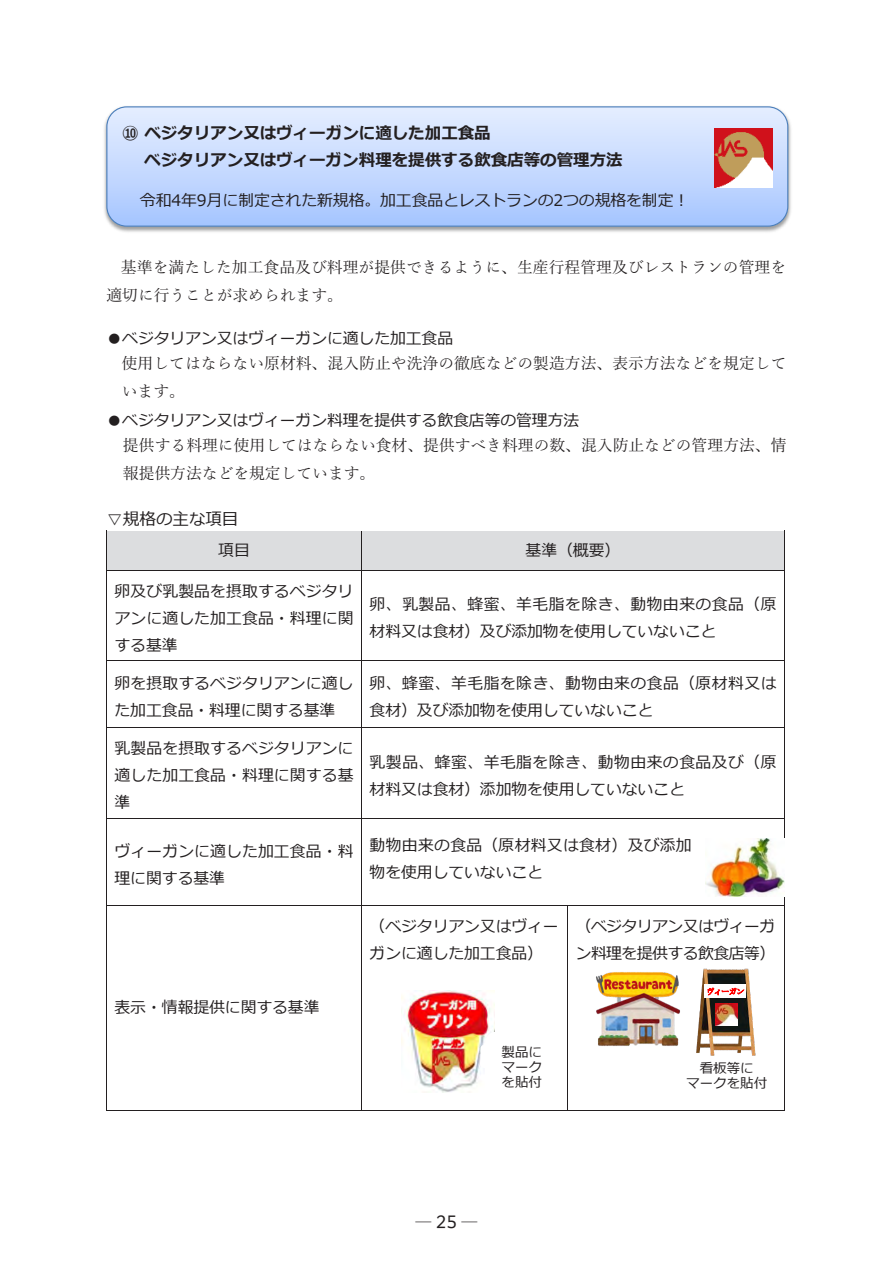
<style>
.page{position:relative;width:893px;height:1263px;background:#fff}
.page>*{position:absolute;margin:0;border:0;box-sizing:border-box;transform-origin:0 0}
.t1{font:700 16.5px/27px "Meiryo";color:#231f20}
.t2{font:16.5px "Meiryo";color:#231f20}
.t3{font:15.9px/27px "Meiryo";color:#231f20}
.t4{font:15.9px/27.6px "Yu Mincho";color:#231f20}
.t5{font:15.9px/27px "Meiryo";letter-spacing:-.035em;color:#231f20}
.t6{font:15.9px "PUD Shin Go Pr 6 N";color:#231f20}
.t7{font:13.5px/15px "Meiryo";color:#231f20;text-align:justify}
.t8{font:7.5px "MS Mincho";color:#f00}
</style>
<div class="page">
<img style="left:104px;top:118px;width:687px;height:114px">
<svg style="left:107px;top:108px;width:681px;height:118px;background:#c6d9fe"></svg>
<div style="left:106px;top:106px;width:682px;height:121px;border:1px solid #4a7ebb;border-radius:20px"></div>
<div style="left:107px;top:531px;width:254px;height:39px;background:#dcdddf"></div>
<div style="left:362px;top:531px;width:422px;height:39px;background:#dcdddf"></div>
<hr style="left:106px;top:536px;width:1px;height:34px;background:#231f20">
<hr style="left:361px;top:536px;width:1px;height:34px;background:#231f20">
<hr style="left:784px;top:536px;width:1px;height:34px;background:#231f20">
<hr style="left:107px;top:570px;width:254px;height:1px;background:#231f20">
<hr style="left:362px;top:570px;width:422px;height:1px;background:#231f20">
<hr style="left:106px;top:575px;width:1px;height:85px;background:#231f20">
<hr style="left:361px;top:575px;width:1px;height:85px;background:#231f20">
<hr style="left:784px;top:575px;width:1px;height:85px;background:#231f20">
<hr style="left:107px;top:660px;width:254px;height:1px;background:#231f20">
<hr style="left:362px;top:660px;width:422px;height:1px;background:#231f20">
<hr style="left:106px;top:665px;width:1px;height:62px;background:#231f20">
<hr style="left:361px;top:665px;width:1px;height:62px;background:#231f20">
<hr style="left:784px;top:665px;width:1px;height:62px;background:#231f20">
<hr style="left:107px;top:727px;width:254px;height:1px;background:#231f20">
<hr style="left:362px;top:727px;width:422px;height:1px;background:#231f20">
<hr style="left:106px;top:732px;width:1px;height:86px;background:#231f20">
<hr style="left:361px;top:732px;width:1px;height:86px;background:#231f20">
<hr style="left:784px;top:732px;width:1px;height:86px;background:#231f20">
<hr style="left:107px;top:818px;width:254px;height:1px;background:#231f20">
<hr style="left:362px;top:818px;width:422px;height:1px;background:#231f20">
<hr style="left:106px;top:823px;width:1px;height:82px;background:#231f20">
<hr style="left:361px;top:823px;width:1px;height:82px;background:#231f20">
<hr style="left:784px;top:823px;width:1px;height:82px;background:#231f20">
<hr style="left:107px;top:905px;width:254px;height:1px;background:#231f20">
<hr style="left:362px;top:905px;width:205px;height:1px;background:#231f20">
<hr style="left:568px;top:905px;width:216px;height:1px;background:#231f20">
<hr style="left:106px;top:910px;width:1px;height:200px;background:#231f20">
<hr style="left:107px;top:1110px;width:254px;height:1px;background:#231f20">
<hr style="left:361px;top:910px;width:1px;height:200px;background:#231f20">
<hr style="left:362px;top:1110px;width:205px;height:1px;background:#231f20">
<hr style="left:567px;top:910px;width:1px;height:200px;background:#231f20">
<hr style="left:568px;top:1110px;width:216px;height:1px;background:#231f20">
<hr style="left:784px;top:910px;width:1px;height:200px;background:#231f20">
<img style="left:715px;top:129px;width:57px;height:58px">
<img style="left:705px;top:839px;width:79px;height:58px">
<img style="left:401px;top:991px;width:94px;height:101px">
<div style="left:480px;top:1045px;width:31px;height:23px;background:#fff;border-radius:4px"></div>
<div style="left:485px;top:1031px;width:74px;height:72px;background:#fff;border-radius:12px"></div>
<img style="left:596px;top:972px;width:84px;height:74px">
<img style="left:696px;top:968px;width:60px;height:88px">
<img style="left:704px;top:984px;width:42px;height:14px">
<img style="left:715px;top:1003px;width:23px;height:23px">
<p class="t1" style="left:144px;top:120px;width:480px;text-indent:-22px">⑩ ベジタリアン又はヴィーガンに適した加工食品<br>ベジタリアン又はヴィーガン料理を提供する飲食店等の管理方法</p>
<p class="t3" style="left:140px;top:188px;width:551px">令和4年9月に制定された新規格。加工食品とレストランの2つの規格を制定！</p>
<p class="t4" style="left:106px;top:252px;width:681px;text-indent:15px">基準を満たした加工食品及び料理が提供できるように、生産行程管理及びレストランの管理を適切に行うことが求められます。</p>
<p class="t3" style="left:106px;top:326px;width:348px">●ベジタリアン又はヴィーガンに適した加工食品</p>
<p class="t4" style="left:122px;top:348px;width:666px">使用してはならない原材料、混入防止や洗浄の徹底などの製造方法、表示方法などを規定しています。</p>
<p class="t3" style="left:106px;top:408px;width:474px">●ベジタリアン又はヴィーガン料理を提供する飲食店等の管理方法</p>
<p class="t4" style="left:123px;top:430px;width:665px">提供する料理に使用してはならない食材、提供すべき料理の数、混入防止などの管理方法、情報提供方法などを規定しています。</p>
<p class="t2" style="left:106px;top:507px;width:134px">▽規格の主な項目</p>
<p class="t3" style="left:218px;top:537px;width:33px">項目</p>
<p class="t3" style="left:526px;top:537px;width:96px">基準（概要）</p>
<p class="t3" style="left:114px;top:578px;width:241px;text-align:justify">卵及び乳製品を摂取するベジタリアンに適した加工食品・料理に関する基準</p>
<p class="t3" style="left:370px;top:592px;width:409px">卵、乳製品、蜂蜜、⽺⽑脂を除き、動物由来の食品（原材料又は食材）及び添加物を使用していないこと</p>
<p class="t3" style="left:114px;top:671px;width:240px">卵を摂取するベジタリアンに適した加工食品・料理に関する基準</p>
<p class="t3" style="left:370px;top:671px;width:409px">卵、蜂蜜、⽺⽑脂を除き、動物由来の食品（原材料又は食材）及び添加物を使用していないこと</p>
<p class="t3" style="left:114px;top:736px;width:241px;text-align:justify">乳製品を摂取するベジタリアンに適した加工食品・料理に関する基準</p>
<p class="t3" style="left:370px;top:749px;width:409px">乳製品、蜂蜜、⽺⽑脂を除き、動物由来の食品及び（原材料又は食材）添加物を使用していないこと</p>
<p class="t3" style="left:114px;top:838px;width:241px">ヴィーガンに適した加工食品・料理に関する基準</p>
<p class="t3" style="left:370px;top:832px;width:324px">動物由来の食品（原材料又は食材）及び添加物を使用していないこと</p>
<p class="t3" style="left:370px;top:913px;width:191px">（ベジタリアン又はヴィーガンに適した加工食品）</p>
<p class="t5" style="left:576px;top:913px;width:201px">（ベジタリアン又はヴィーガン料理を提供する飲食店等）</p>
<p class="t3" style="left:114px;top:995px;width:207px">表示・情報提供に関する基準</p>
<p class="t7" style="left:501px;top:1045px;width:42px">製品にマークを貼付</p>
<p class="t6" style="left:415px;top:1213px;width:64px">─ 25 ─</p>
<p class="t8" style="left:706px;top:988px;width:39px">ヴィーガン</p>
<p class="t7" style="left:686px;top:1061px;width:82px;text-align:center">看板等に<br>マークを貼付</p>
</div>
